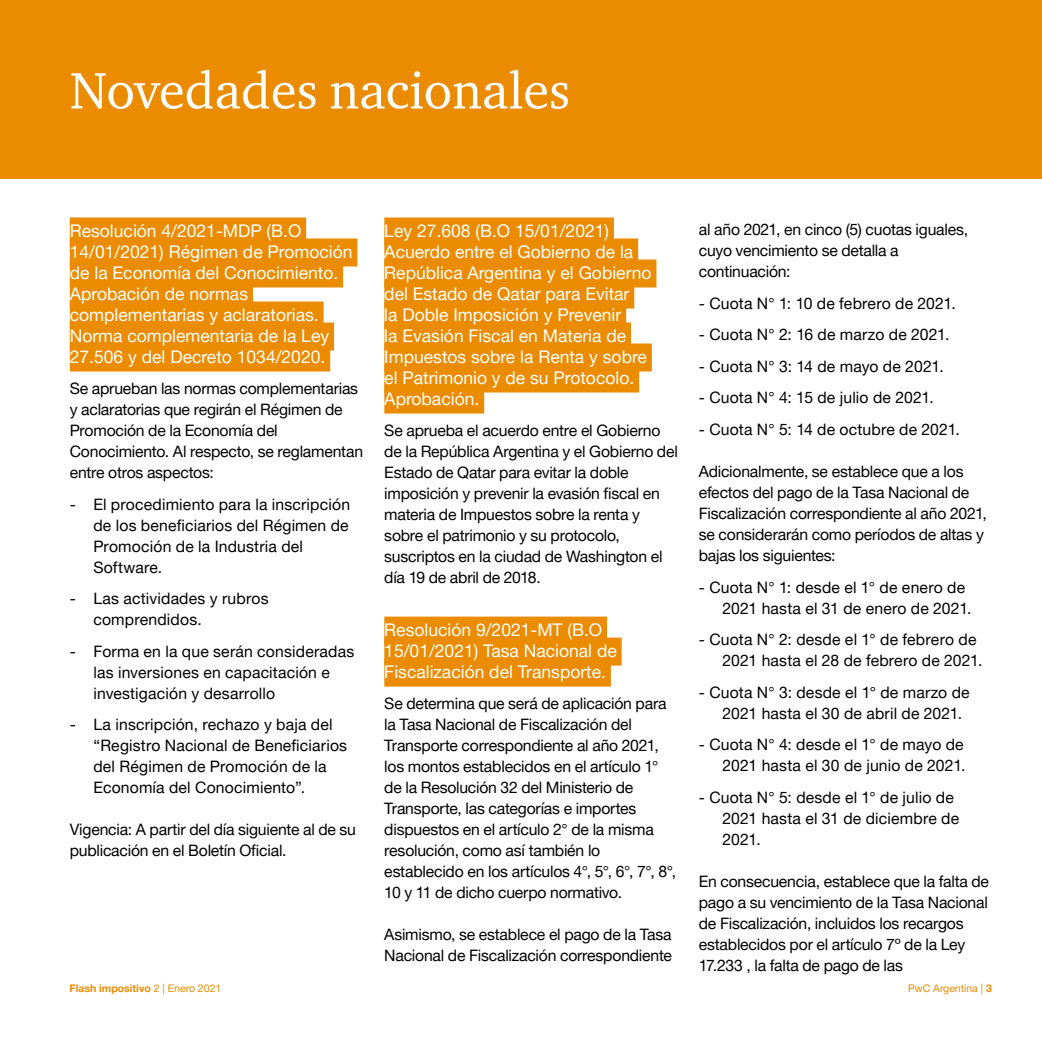
<style>
.page{position:relative;width:1042px;height:1042px;background:#fff}
.page>*{position:absolute;margin:0;border:0;box-sizing:border-box;transform-origin:0 0}
.t1{font:52.5px "ITC Charter Com";color:#fff}
.t2{font:17.5px/21px "Helvetica Neue LT Pro";color:#fff}
.t3{font:15.75px/21px "Helvetica Neue LT Pro";letter-spacing:-.01em;color:#000}
.t4{font:15.75px/21px "Helvetica Neue LT Pro";letter-spacing:.01em;color:#000}
.t5{font:700 10.5px "Helvetica Neue LT Pro";color:#eb8c00}
.t6{font:10.5px "Helvetica Neue LT Pro";color:#eb8c00}
.s1{font-weight:400}
.s2{font-weight:700}
</style>
<div class="page">
<div style="left:70px;top:217px;width:236px;height:28px;background:#eb8c00"></div>
<div style="left:70px;top:238px;width:287px;height:28px;background:#eb8c00"></div>
<div style="left:70px;top:259px;width:273px;height:28px;background:#eb8c00"></div>
<div style="left:70px;top:280px;width:183px;height:28px;background:#eb8c00"></div>
<div style="left:70px;top:301px;width:254px;height:28px;background:#eb8c00"></div>
<div style="left:70px;top:322px;width:264px;height:28px;background:#eb8c00"></div>
<div style="left:70px;top:343px;width:260px;height:28px;background:#eb8c00"></div>
<div style="left:384px;top:217px;width:230px;height:28px;background:#eb8c00"></div>
<div style="left:384px;top:238px;width:254px;height:28px;background:#eb8c00"></div>
<div style="left:384px;top:259px;width:272px;height:28px;background:#eb8c00"></div>
<div style="left:384px;top:280px;width:250px;height:28px;background:#eb8c00"></div>
<div style="left:384px;top:301px;width:242px;height:28px;background:#eb8c00"></div>
<div style="left:384px;top:322px;width:247px;height:28px;background:#eb8c00"></div>
<div style="left:384px;top:343px;width:268px;height:28px;background:#eb8c00"></div>
<div style="left:384px;top:364px;width:255px;height:28px;background:#eb8c00"></div>
<div style="left:384px;top:385px;width:100px;height:28px;background:#eb8c00"></div>
<div style="left:384px;top:616px;width:223px;height:28px;background:#eb8c00"></div>
<div style="left:384px;top:637px;width:238px;height:28px;background:#eb8c00"></div>
<div style="left:384px;top:658px;width:227px;height:28px;background:#eb8c00"></div>
<div style="left:0;top:0;width:1042px;height:179px;background:#eb8c00"></div>
<h1 class="t1" style="left:70px;top:58px;width:502px">Novedades nacionales</h1>
<p class="t2" style="left:70px;top:220px;width:284px">Resolución 4/2021-MDP (B.O<br>14/01/2021) Régimen de Promoción de la Economía del Conocimiento.<br>Aprobación de normas complementarias y aclaratorias.<br>Norma complementaria de la Ley<br>27.506 y del Decreto 1034/2020.</p>
<p class="t3" style="left:70px;top:378px;width:295px">Se aprueban las normas complementarias y aclaratorias que regirán el Régimen de Promoción de la Economía del Conocimiento. Al respecto, se reglamentan entre otros aspectos:</p>
<p class="t4" style="left:93px;top:493px;width:258px;text-indent:-24px">- El procedimiento para la inscripción de los beneficiarios del Régimen de<br>Promoción de la Industria del<br>Software.</p>
<p class="t4" style="left:93px;top:588px;width:177px;text-indent:-24px">- Las actividades y rubros comprendidos.</p>
<p class="t4" style="left:93px;top:640px;width:262px;text-indent:-24px">- Forma en la que serán consideradas las inversiones en capacitación e investigación y desarrollo</p>
<p class="t4" style="left:93px;top:714px;width:255px;text-indent:-24px">- La inscripción, rechazo y baja del “Registro Nacional de Beneficiarios del Régimen de Promoción de la Economía del Conocimiento”.</p>
<p class="t3" style="left:70px;top:819px;width:288px">Vigencia: A partir del día siguiente al de su publicación en el Boletín Oficial.</p>
<p class="t2" style="left:384px;top:220px;width:269px">Ley 27.608 (B.O 15/01/2021)<br>Acuerdo entre el Gobierno de la<br>República Argentina y el Gobierno del Estado de Qatar para Evitar<br>la Doble Imposición y Prevenir<br>la Evasión Fiscal en Materia de<br>Impuestos sobre la Renta y sobre el Patrimonio y de su Protocolo.<br>Aprobación.</p>
<p class="t3" style="left:384px;top:420px;width:295px">Se aprueba el acuerdo entre el Gobierno de la República Argentina y el Gobierno del Estado de Qatar para evitar la doble imposición y prevenir la evasión fiscal en materia de Impuestos sobre la renta y sobre el patrimonio y su protocolo, suscriptos en la ciudad de Washington el día 19 de abril de 2018.</p>
<p class="t2" style="left:384px;top:619px;width:234px">Resolución 9/2021-MT (B.O<br>15/01/2021) Tasa Nacional de<br>Fiscalización del Transporte.</p>
<p class="t3" style="left:384px;top:693px;width:293px">Se determina que será de aplicación para la Tasa Nacional de Fiscalización del Transporte correspondiente al año 2021, los montos establecidos en el artículo 1° de la Resolución 32 del Ministerio de Transporte, las categorías e importes dispuestos en el artículo 2° de la misma resolución, como así también lo establecido en los artículos 4°, 5°, 6°, 7°, 8°, 10 y 11 de dicho cuerpo normativo.</p>
<p class="t3" style="left:384px;top:924px;width:289px">Asimismo, se establece el pago de la Tasa<br>Nacional de Fiscalización correspondiente</p>
<p class="t3" style="left:699px;top:219px;width:271px">al año 2021, en cinco (5) cuotas iguales, cuyo vencimiento se detalla a continuación:</p>
<p class="t4" style="left:699px;top:292px;width:259px">- Cuota N° 1: 10 de febrero de 2021.</p>
<p class="t4" style="left:699px;top:324px;width:252px">- Cuota N° 2: 16 de marzo de 2021.</p>
<p class="t3" style="left:699px;top:355px;width:246px">- Cuota N° 3: 14 de mayo de 2021.</p>
<p class="t4" style="left:699px;top:387px;width:236px">- Cuota N° 4: 15 de julio de 2021.</p>
<p class="t4" style="left:699px;top:418px;width:263px">- Cuota N° 5: 14 de octubre de 2021.</p>
<p class="t3" style="left:699px;top:460px;width:290px">Adicionalmente, se establece que a los efectos del pago de la Tasa Nacional de Fiscalización correspondiente al año 2021, se considerarán como períodos de altas y bajas los siguientes:</p>
<p class="t4" style="left:722px;top:576px;width:251px;text-indent:-24px">- Cuota N° 1: desde el 1° de enero de<br>2021 hasta el 31 de enero de 2021.</p>
<p class="t4" style="left:722px;top:628px;width:262px;text-indent:-24px">- Cuota N° 2: desde el 1° de febrero de<br>2021 hasta el 28 de febrero de 2021.</p>
<p class="t4" style="left:722px;top:681px;width:249px;text-indent:-24px">- Cuota N° 3: desde el 1° de marzo de<br>2021 hasta el 30 de abril de 2021.</p>
<p class="t4" style="left:699px;top:733px;width:268px;text-align:right">- Cuota N° 4: desde el 1° de mayo de<br>2021 hasta el 30 de junio de 2021.</p>
<p class="t4" style="left:722px;top:786px;width:238px;text-indent:-24px">- Cuota N° 5: desde el 1° de julio de<br>2021 hasta el 31 de diciembre de<br>2021.</p>
<p class="t3" style="left:699px;top:870px;width:292px">En consecuencia, establece que la falta de pago a su vencimiento de la Tasa Nacional de Fiscalización, incluidos los recargos establecidos por el artículo 7º de la Ley 17.233 , la falta de pago de las</p>
<p class="t5" style="left:69px;top:982px;width:153px">Flash impositivo <span class="s1">2 | Enero 2021</span></p>
<p class="t6" style="left:908px;top:982px;width:85px">PwC Argentina | <span class="s2">3</span></p>
</div>
